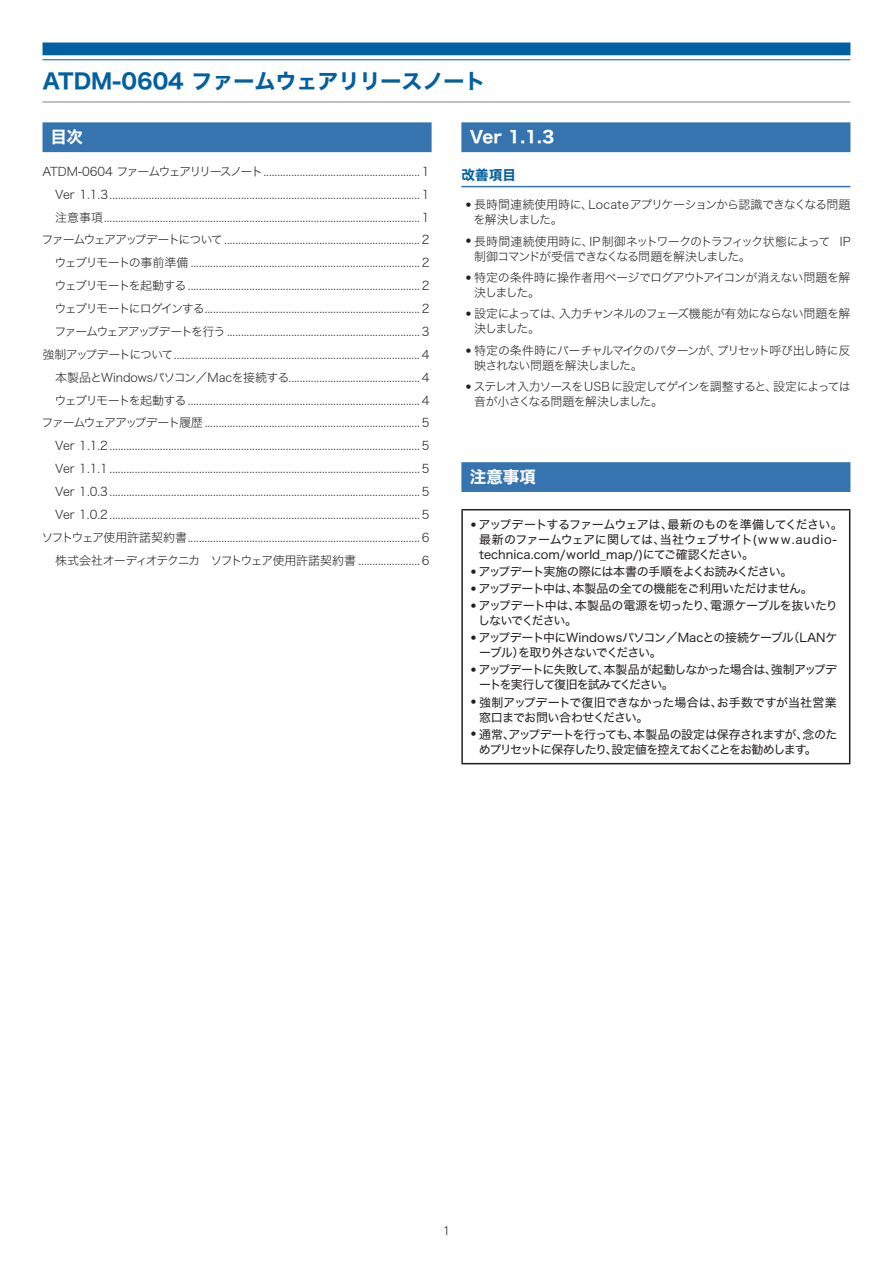
<style>
.page{position:relative;width:893px;height:1263px;background:#fff}
.page>*{position:absolute;margin:0;border:0;box-sizing:border-box;transform-origin:0 0}
.t1{font:21px "Hira Kaku Std W7";color:#0160a1}
.t2{font:16.5px "Hira Kaku Std W7";color:#fff}
.t3{font:13.5px "Hira Kaku Std W7";color:#0160a1}
.t4{font:12px/23px "Hira Kaku Std W2";letter-spacing:-.1em;color:#231f20;text-align:right}
.t5{font:12px/15px "Hira Kaku Std W4";letter-spacing:-.05em;color:#231f20}
.t6{font:12px/15px "Hira Kaku Std W2";letter-spacing:-.08em;color:#231f20}
.t7{font:12px/15px "Hira Kaku Std W4";letter-spacing:-.075em;color:#231f20}
.t8{font:12px/15px "Hira Kaku Std W4";letter-spacing:-.02em;color:#231f20}
.t9{font:12px/15px "Hira Kaku Std W2";letter-spacing:-.06em;color:#231f20}
.t10{font:12px/15px "Hira Kaku Std W4";letter-spacing:-.025em;color:#231f20}
.t11{font:12px/15px "Hira Kaku Std W2";letter-spacing:-.05em;color:#231f20}
.t12{font:12px/15px "Hira Kaku Std W2";letter-spacing:-.045em;color:#231f20}
.t13{font:300 12px "Univers Next Pro";color:#231f20}
.s1{font-family:"Univers Next Pro";font-weight:300}
</style>
<div class="page">
<div style="left:43px;top:43px;width:807px;height:12px;background:#0160a1"></div>
<hr style="left:43px;top:59px;width:807px;height:1px;background:#0160a1">
<hr style="left:43px;top:102px;width:807px;height:1px;background:#808285">
<div style="left:43px;top:122px;width:389px;height:30px;background:#3674b0"></div>
<div style="left:461px;top:122px;width:389px;height:30px;background:#3674b0"></div>
<hr style="left:461px;top:186px;width:389px;height:1px;background:#3674b0">
<div style="left:461px;top:462px;width:389px;height:30px;background:#3674b0"></div>
<hr style="left:461px;top:509px;width:389px;height:1px;background:#231f20">
<hr style="left:461px;top:510px;width:2px;height:253px;background:#231f20">
<hr style="left:849px;top:510px;width:1px;height:253px;background:#231f20">
<hr style="left:461px;top:763px;width:389px;height:1px;background:#231f20">
<h1 class="t1" style="left:43px;top:65px;width:444px">ATDM-0604 ファームウェアリリースノート</h1>
<h2 class="t2" style="left:51px;top:124px;width:34px">目次</h2>
<h2 class="t2" style="left:470px;top:124px;width:86px">Ver 1.1.3</h2>
<p class="t3" style="left:461px;top:164px;width:56px">改善項目</p>
<p class="t11" style="left:474px;top:197px;width:378px;text-indent:-8px"><span class="s1">•</span> 長時間連続使用時に、Locateアプリケーションから認識できなくなる問題を解決しました。</p>
<p class="t6" style="left:474px;top:233px;width:378px;text-indent:-8px"><span class="s1">•</span> 長時間連続使用時に、IP 制御ネットワークのトラフィック状態によって IP制御コマンドが受信できなくなる問題を解決しました。</p>
<p class="t12" style="left:474px;top:270px;width:378px;text-indent:-9px"><span class="s1">•</span> 特定の条件時に操作者用ページでログアウトアイコンが消えない問題を解決しました。</p>
<p class="t6" style="left:474px;top:306px;width:378px;text-indent:-9px"><span class="s1">•</span> 設定によっては、入力チャンネルのフェーズ機能が有効にならない問題を解決しました。</p>
<p class="t9" style="left:474px;top:342px;width:378px;text-indent:-9px"><span class="s1">•</span> 特定の条件時にバーチャルマイクのパターンが、プリセット呼び出し時に反映されない問題を解決しました。</p>
<p class="t6" style="left:474px;top:379px;width:378px;text-indent:-9px"><span class="s1">•</span> ステレオ入力ソースをUSB に設定してゲインを調整すると、設定によっては音が小さくなる問題を解決しました。</p>
<p class="t4" style="left:42px;top:159px;width:389px">ATDM-0604 ファームウェアリリースノート........................................................1<br>Ver 1.1.3...............................................................................................................1注意事項.................................................................................................................1ファームウェアアップデートについて......................................................................2ウェブリモートの事前準備 ..................................................................................2ウェブリモートを起動する...................................................................................2ウェブリモートにログインする.............................................................................2ファームウェアアップデートを行う.....................................................................3強制アップデートについて........................................................................................4本製品とWindowsパソコン／Macを接続する...............................................4ウェブリモートを起動する...................................................................................4ファームウェアアップデート履歴.............................................................................5<br>Ver 1.1.2...............................................................................................................5<br>Ver 1.1.1...............................................................................................................5<br>Ver 1.0.3...............................................................................................................5<br>Ver 1.0.2...............................................................................................................5ソフトウェア使用許諾契約書...................................................................................6株式会社オーディオテクニカ　ソフトウェア使用許諾契約書 ......................6</p>
<h2 class="t2" style="left:470px;top:464px;width:67px">注意事項</h2>
<p class="t8" style="left:479px;top:517px;width:365px;text-indent:-9px"><span class="s1">•</span> アップデートするファームウェアは、最新のものを準備してください。最新のファームウェアに関しては、当社ウェブサイト(www.audio&shy;technica.com/world_map/)にてご確認ください。</p>
<p class="t5" style="left:471px;top:564px;width:323px"><span class="s1">•</span> アップデート実施の際には本書の手順をよくお読みください。</p>
<p class="t5" style="left:471px;top:581px;width:344px"><span class="s1">•</span> アップデート中は、本製品の全ての機能をご利用いただけません。</p>
<p class="t5" style="left:478px;top:598px;width:361px;text-indent:-8px"><span class="s1">•</span> アップデート中は、本製品の電源を切ったり、電源ケーブルを抜いたりしないでください。</p>
<p class="t5" style="left:479px;top:630px;width:360px;text-indent:-9px"><span class="s1">•</span> アップデート中にWindowsパソコン／Macとの接続ケーブル（LANケーブル）を取り外さないでください。</p>
<p class="t7" style="left:479px;top:662px;width:359px;text-indent:-9px"><span class="s1">•</span> アップデートに失敗して、本製品が起動しなかった場合は、強制アップデートを実行して復旧を試みてください。</p>
<p class="t10" style="left:479px;top:694px;width:359px;text-indent:-9px"><span class="s1">•</span> 強制アップデートで復旧できなかった場合は、お手数ですが当社営業窓口までお問い合わせください。</p>
<p class="t7" style="left:479px;top:727px;width:360px;text-indent:-8px"><span class="s1">•</span> 通常、アップデートを行っても、本製品の設定は保存されますが、念のためプリセットに保存したり、設定値を控えておくことをお勧めします。</p>
<p class="t13" style="left:443px;top:1224px;width:8px">1</p>
</div>
